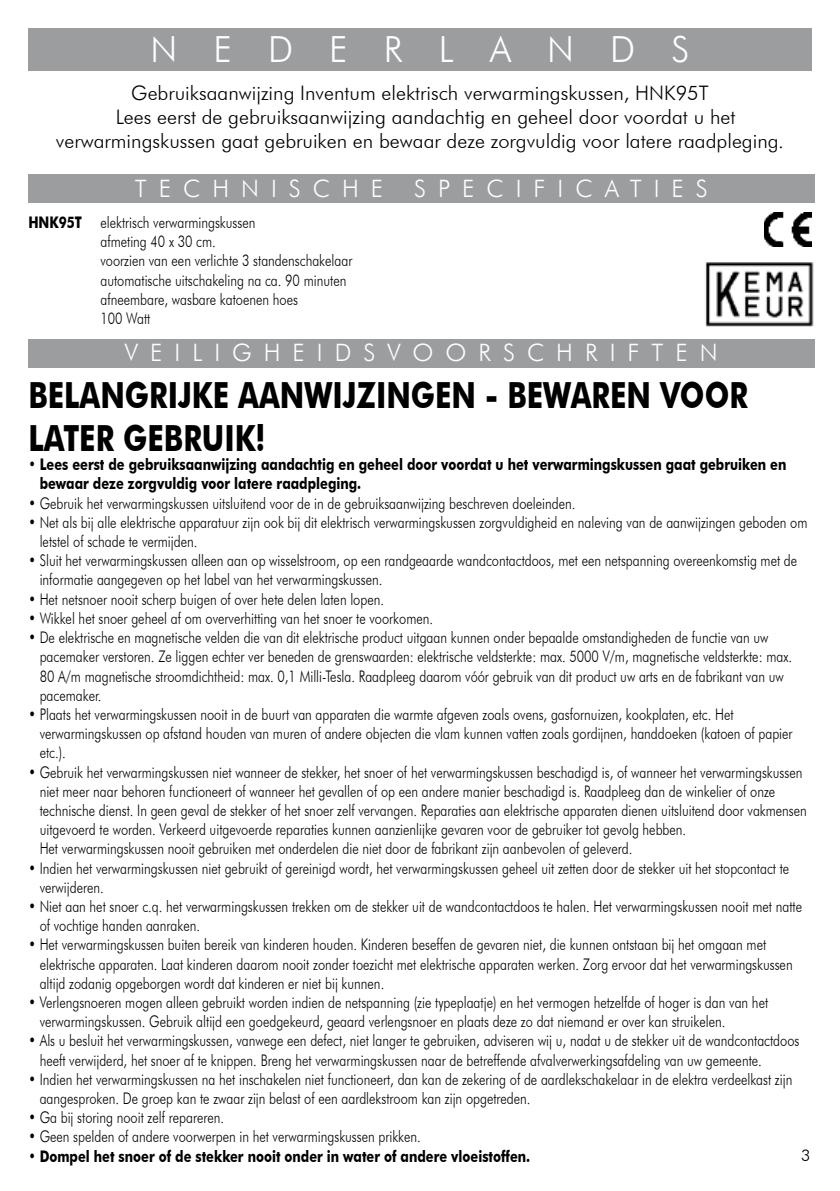
<style>
.page{position:relative;width:840px;height:1191px;background:#fff}
.page>*{position:absolute;margin:0;border:0;box-sizing:border-box;transform-origin:0 0}
.t1{font:700 36px/43.2px "Futura BT";color:#000;scale:.8 1}
.t2{font:300 36px "Futura BT";letter-spacing:1em;color:#fff}
.t3{font:300 24px "Futura BT";letter-spacing:.5em;color:#fff}
.t4{font:300 20px/24px "Futura BT";color:#000;text-align:center}
.t5{font:300 16px/19.2px "Futura BT";color:#000;scale:.8 1}
.t6{font:700 16px/19.2px "Futura BT";color:#000;scale:.8 1}
.t7{font:300 16px "Futura BT";color:#000}
.s1{font-weight:700}
</style>
<div class="page">
<div style="left:28px;top:28px;width:783px;height:43px;background:#9c9d9f"></div>
<div style="left:28px;top:339px;width:786px;height:28px;background:#9c9d9f"></div>
<div style="left:28px;top:174px;width:786px;height:29px;background:#9c9d9f"></div>
<img style="left:764px;top:212px;width:47px;height:35px">
<img style="left:705px;top:262px;width:109px;height:65px">
<h1 class="t2" style="left:150px;top:28px;width:540px">NEDERLANDS</h1>
<p class="t4" style="left:56px;top:81px;width:729px">Gebruiksaanwijzing Inventum elektrisch verwarmingskussen, HNK95T<br>Lees eerst de gebruiksaanwijzing aandachtig en geheel door voordat u het verwarmingskussen gaat gebruiken en bewaar deze zorgvuldig voor latere raadpleging.</p>
<h2 class="t3" style="left:135px;top:174px;width:249px">TECHNISCHE</h2>
<h2 class="t3" style="left:414px;top:174px;width:295px">SPECIFICATIES</h2>
<p class="t5" style="left:100px;top:213px;width:316px;text-indent:-72px"><span class="s1">HNK95T</span> elektrisch verwarmingskussen<br>afmeting 40 x 30 cm.<br>voorzien van een verlichte 3 standenschakelaar automatische uitschakeling na ca. 90 minuten afneembare, wasbare katoenen hoes<br>100 Watt</p>
<h2 class="t3" style="left:125px;top:338px;width:594px">VEILIGHEIDSVOORSCHRIFTEN</h2>
<h1 class="t1" style="left:28px;top:373px;width:900px">BELANGRIJKE AANWIJZINGEN - BEWAREN VOOR<br>LATER GEBRUIK!</h1>
<p class="t6" style="left:40px;top:455px;width:934px;text-indent:-11px">• Lees eerst de gebruiksaanwijzing aandachtig en geheel door voordat u het verwarmingskussen gaat gebruiken en bewaar deze zorgvuldig voor latere raadpleging.</p>
<p class="t5" style="left:28px;top:493px;width:685px">• Gebruik het verwarmingskussen uitsluitend voor de in de gebruiksaanwijzing beschreven doeleinden.</p>
<p class="t5" style="left:40px;top:512px;width:960px;text-indent:-11px">• Net als bij alle elektrische apparatuur zijn ook bij dit elektrisch verwarmingskussen zorgvuldigheid en naleving van de aanwijzingen geboden om letstel of schade te vermijden.</p>
<p class="t5" style="left:40px;top:551px;width:947px;text-indent:-11px">• Sluit het verwarmingskussen alleen aan op wisselstroom, op een randgeaarde wandcontactdoos, met een netspanning overeenkomstig met de informatie aangegeven op het label van het verwarmingskussen.</p>
<p class="t5" style="left:28px;top:589px;width:446px">• Het netsnoer nooit scherp buigen of over hete delen laten lopen.</p>
<p class="t5" style="left:28px;top:608px;width:507px">• Wikkel het snoer geheel af om oververhitting van het snoer te voorkomen.</p>
<p class="t5" style="left:40px;top:627px;width:941px;text-indent:-11px">• De elektrische en magnetische velden die van dit elektrische product uitgaan kunnen onder bepaalde omstandigheden de functie van uw pacemaker verstoren. Ze liggen echter ver beneden de grenswaarden: elektrische veldsterkte: max. 5000 V/m, magnetische veldsterkte: max.<br>80 A/m magnetische stroomdichtheid: max. 0,1 Milli-Tesla. Raadpleeg daarom vóór gebruik van dit product uw arts en de fabrikant van uw pacemaker.</p>
<p class="t5" style="left:40px;top:704px;width:942px;text-indent:-11px">• Plaats het verwarmingskussen nooit in de buurt van apparaten die warmte afgeven zoals ovens, gasfornuizen, kookplaten, etc. Het verwarmingskussen op afstand houden van muren of andere objecten die vlam kunnen vatten zoals gordijnen, handdoeken (katoen of papier etc.).</p>
<p class="t5" style="left:40px;top:762px;width:959px;text-indent:-11px">• Gebruik het verwarmingskussen niet wanneer de stekker, het snoer of het verwarmingskussen beschadigd is, of wanneer het verwarmingskussen niet meer naar behoren functioneert of wanneer het gevallen of op een andere manier beschadigd is. Raadpleeg dan de winkelier of onze technische dienst. In geen geval de stekker of het snoer zelf vervangen. Reparaties aan elektrische apparaten dienen uitsluitend door vakmensen uitge-voerd te worden. Verkeerd uitgevoerde reparaties kunnen aanzien- lijke gevaren voor de gebruiker tot gevolg hebben.<br>Het verwarmingskussen nooit gebruiken met onderdelen die niet door de fabrikant zijn aanbevolen of geleverd.</p>
<p class="t5" style="left:40px;top:858px;width:938px;text-indent:-11px">• Indien het verwarmingskussen niet gebruikt of gereinigd wordt, het verwarmingskussen geheel uit zetten door de stekker uit het stopcontact te verwijderen.</p>
<p class="t5" style="left:40px;top:896px;width:953px;text-indent:-11px">• Niet aan het snoer c.q. het verwarmingskussen trekken om de stekker uit de wandcontactdoos te halen. Het verwarmingskussen nooit met natte of vochtige handen aanraken.</p>
<p class="t5" style="left:40px;top:935px;width:942px;text-indent:-11px">• Het verwarmingskussen buiten bereik van kinderen houden. Kinderen beseffen de gevaren niet, die kunnen ontstaan bij het omgaan met elektrische apparaten. Laat kinde-ren daarom nooit zonder toezicht met elektrische apparaten werken. Zorg ervoor dat het verwarmingskussen altijd zodanig opgeborgen wordt dat kinde-ren er niet bij kunnen.</p>
<p class="t5" style="left:40px;top:992px;width:911px;text-indent:-11px">• Verlengsnoeren mogen alleen gebruikt worden indien de netspanning (zie typeplaatje) en het vermogen hetzelfde of hoger is dan van het verwarmingskussen. Gebruik altijd een goedgekeurd, geaard verlengsnoer en plaats deze zo dat niemand er over kan struikelen.</p>
<p class="t5" style="left:40px;top:1031px;width:950px;text-indent:-11px">• Als u besluit het verwarmingskussen, vanwege een defect, niet langer te gebruiken, adviseren wij u, nadat u de stekker uit de wandcontactdoos heeft verwijderd, het snoer af te knippen. Breng het verwarmingskussen naar de betreffende afvalverwerkingsafdeling van uw gemeente.</p>
<p class="t5" style="left:40px;top:1069px;width:941px;text-indent:-11px">• Indien het verwarmingskussen na het inschakelen niet functioneert, dan kan de zekering of de aardlekschakelaar in de elektra verdeelkast zijn aangesproken. De groep kan te zwaar zijn belast of een aardlekstroom kan zijn opgetreden.</p>
<p class="t5" style="left:28px;top:1107px;width:246px">• Ga bij storing nooit zelf repareren.</p>
<p class="t5" style="left:28px;top:1127px;width:492px">• Geen spelden of andere voorwerpen in het verwarmingskussen prikken.</p>
<p class="t6" style="left:28px;top:1146px;width:628px">• Dompel het snoer of de stekker nooit onder in water of andere vloeistoffen.</p>
<p class="t7" style="left:800px;top:1145px;width:11px">3</p>
</div>
